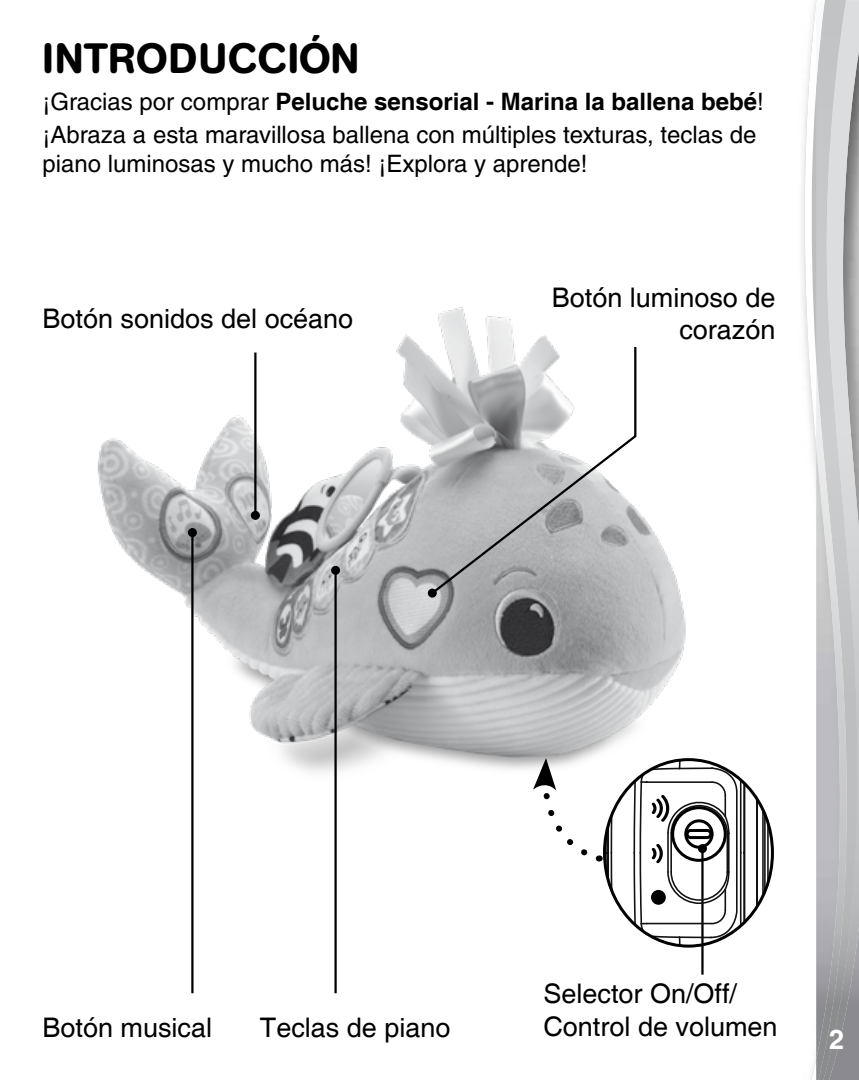
<style>
.page{position:relative;width:859px;height:1080px;background:#fff}
.page>*{position:absolute;margin:0;border:0;box-sizing:border-box;transform-origin:0 0}
.t1{font:500 42px "AG Book Rounded";letter-spacing:.02em;color:#000}
.t2{font:27px/32.4px "Helvetica";color:#000;text-align:right}
.t3{font:700 27px "Helvetica";color:#fff}
.t4{font:500 24px/33px "Helvetica";color:#000}
.s1{font-weight:700}
</style>
<div class="page">
<img style="left:97px;top:307px;width:589px;height:465px">
<svg style="left:804px;top:0;width:12px;height:1080px"></svg>
<img style="left:849px;top:3px;width:10px;height:1077px">
<svg style="left:816px;top:0;width:43px;height:3px"></svg>
<img style="left:816px;top:1px;width:33px;height:1079px">
<hr style="left:254px;top:353px;width:2px;height:162px;background:#000">
<div style="left:251px;top:511px;width:9px;height:9px;background:#000;border-radius:50%"></div>
<hr style="left:701px;top:849px;width:3px;height:126px;background:#000">
<hr style="left:334px;top:570px;width:3px;height:423px;background:#000">
<div style="left:331px;top:566px;width:9px;height:9px;background:#000;border-radius:50%"></div>
<hr style="left:191px;top:533px;width:3px;height:460px;background:#000">
<div style="left:188px;top:528px;width:9px;height:9px;background:#000;border-radius:50%"></div>
<svg style="left:429px;top:345px;width:208px;height:251px"></svg>
<div style="left:428px;top:589px;width:9px;height:9px;background:#000;border-radius:50%"></div>
<svg style="left:533px;top:758px;width:239px;height:188px"></svg>
<h1 class="t1" style="left:43px;top:33px;width:318px">INTRODUCCIÓN</h1>
<p class="t4" style="left:43px;top:85px;width:723px">¡Gracias por comprar <span class="s1">Peluche sensorial - Marina la ballena bebé</span>! ¡Abraza a esta maravillosa ballena con múltiples texturas, teclas de</p>
<p class="t4" style="left:43px;top:147px;width:547px">piano luminosas y mucho más! ¡Explora y aprende!</p>
<p class="t2" style="left:43px;top:303px;width:312px">Botón sonidos del océano</p>
<p class="t2" style="left:552px;top:282px;width:225px">Botón luminoso de corazón</p>
<p class="t2" style="left:43px;top:1013px;width:171px">Botón musical</p>
<p class="t2" style="left:260px;top:1013px;width:192px">Teclas de piano</p>
<p class="t2" style="left:543px;top:979px;width:236px;text-align:left">Selector On/Off/<br>Control de volumen</p>
<p class="t3" style="left:829px;top:1023px;width:17px">2</p>
</div>
